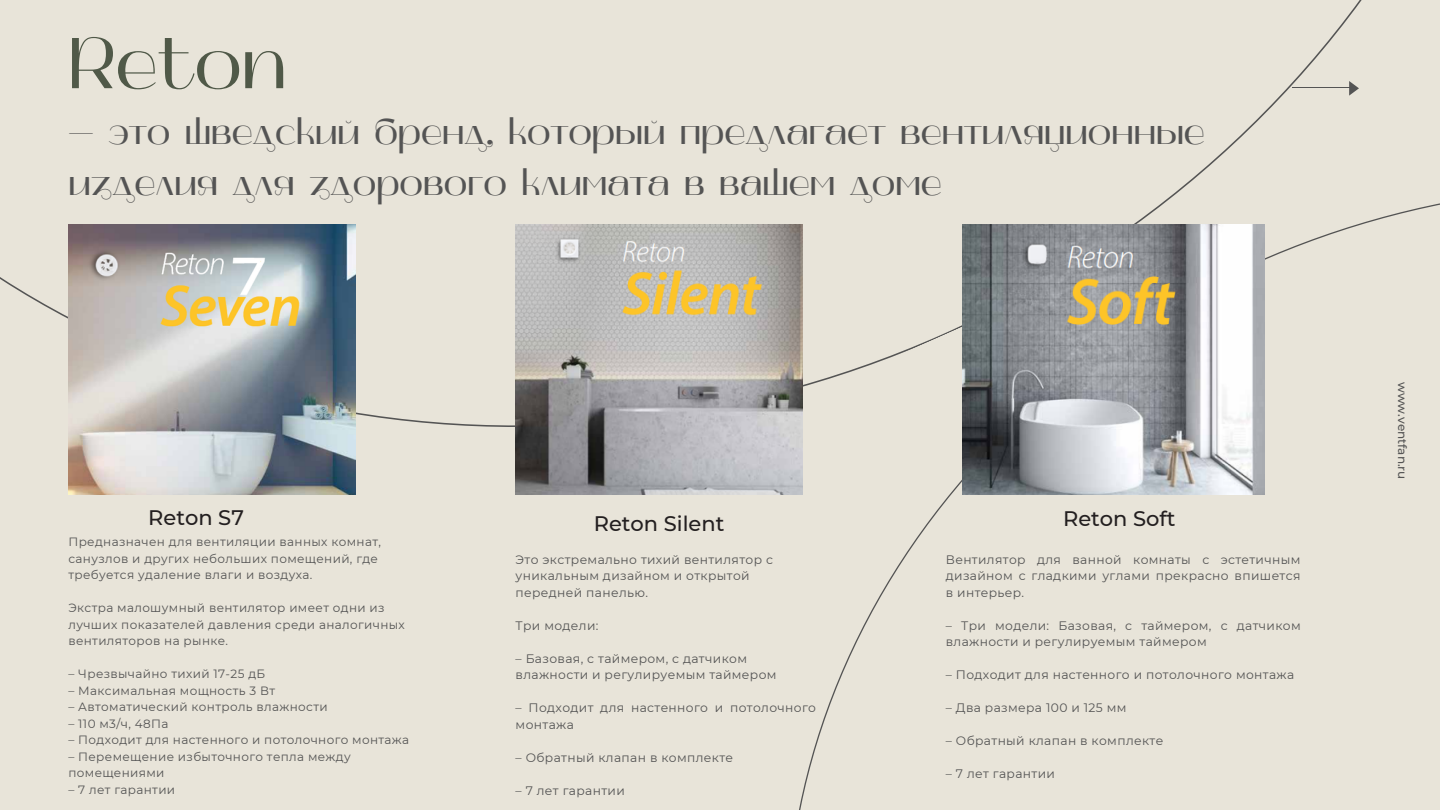
<style>
.page{position:relative;width:1440px;height:810px;background:#e8e4d9}
.page>*{position:absolute;margin:0;border:0;box-sizing:border-box;transform-origin:0 0}
.t1{font:300 72px "Mak";color:#505948}
.t2{font:300 36px/50.2px "Mak";color:#545454}
.t3{font:500 21px "Montserrat";color:#231f20}
.t4{font:12.3px/16.5px "Montserrat";letter-spacing:.03em;color:#545454}
.t5{font:12px/16.5px "Montserrat";letter-spacing:.03em;color:#545454}
.t6{font:500 12px "Montserrat";color:#545454}
</style>
<div class="page">
<svg style="left:743px;top:131px;width:697px;height:679px"></svg>
<img style="left:68px;top:224px;width:288px;height:270px">
<img style="left:516px;top:224px;width:287px;height:270px">
<hr style="left:1292px;top:88px;width:62px;height:1px;background:#545454">
<svg style="left:1349px;top:81px;width:10px;height:15px"></svg>
<img style="left:962px;top:224px;width:303px;height:270px">
<h1 class="t1" style="left:68px;top:33px;width:220px">Reton</h1>
<h2 class="t2" style="left:68px;top:110px;width:1138px">– это шведский бренд, который предлагает вентиляционные изделия для здорового климата в вашем доме</h2>
<h3 class="t3" style="left:148px;top:505px;width:97px">Reton S7</h3>
<h3 class="t3" style="left:594px;top:511px;width:132px">Reton Silent</h3>
<h3 class="t3" style="left:1063px;top:506px;width:114px">Reton Soft</h3>
<p class="t5" style="left:68px;top:534px;width:314px">Предназначен для вентиляции ванных комнат, санузлов и других небольших помещений, где требуется удаление влаги и воздуха.</p>
<p class="t5" style="left:68px;top:600px;width:338px">Экстра малошумный вентилятор имеет одни из лучших показателей давления среди аналогичных вентиляторов на рынке.</p>
<p class="t5" style="left:68px;top:666px;width:198px">– Чрезвычайно тихий 17-25 дБ</p>
<p class="t5" style="left:68px;top:682px;width:208px">– Максимальная мощность 3 Вт</p>
<p class="t5" style="left:68px;top:699px;width:261px">– Автоматический контроль влажности</p>
<p class="t5" style="left:68px;top:715px;width:101px">– 110 м3/ч, 48Па</p>
<p class="t5" style="left:68px;top:732px;width:342px">– Подходит для настенного и потолочного монтажа</p>
<p class="t5" style="left:68px;top:748px;width:284px">– Перемещение избыточного тепла между помещениями</p>
<p class="t5" style="left:68px;top:781px;width:108px">– 7 лет гарантии</p>
<p class="t4" style="left:516px;top:551px;width:259px">Это экстремально тихий вентилятор с уникальным дизайном и открытой передней панелью.</p>
<p class="t4" style="left:516px;top:617px;width:84px">Три модели:</p>
<p class="t4" style="left:516px;top:650px;width:262px">– Базовая, с таймером, с датчиком влажности и регулируемым таймером</p>
<p class="t4" style="left:516px;top:700px;width:302px">– Подходит для настенного и потолочного монтажа</p>
<p class="t4" style="left:516px;top:749px;width:219px">– Обратный клапан в комплекте</p>
<p class="t4" style="left:516px;top:782px;width:111px">– 7 лет гарантии</p>
<p class="t4" style="left:946px;top:551px;width:356px;text-align:justify">Вентилятор для ванной комнаты с эстетичным дизайном с гладкими углами прекрасно впишется в интерьер.</p>
<p class="t4" style="left:946px;top:617px;width:356px">– Три модели: Базовая, с таймером, с датчиком влажности и регулируемым таймером</p>
<p class="t4" style="left:946px;top:667px;width:350px">– Подходит для настенного и потолочного монтажа</p>
<p class="t4" style="left:946px;top:700px;width:182px">– Два размера 100 и 125 мм</p>
<p class="t4" style="left:946px;top:733px;width:219px">– Обратный клапан в комплекте</p>
<p class="t4" style="left:946px;top:766px;width:111px">– 7 лет гарантии</p>
<p class="t6" style="left:1410px;top:382px;width:99px;rotate:90deg">www.ventfan.ru</p>
</div>
